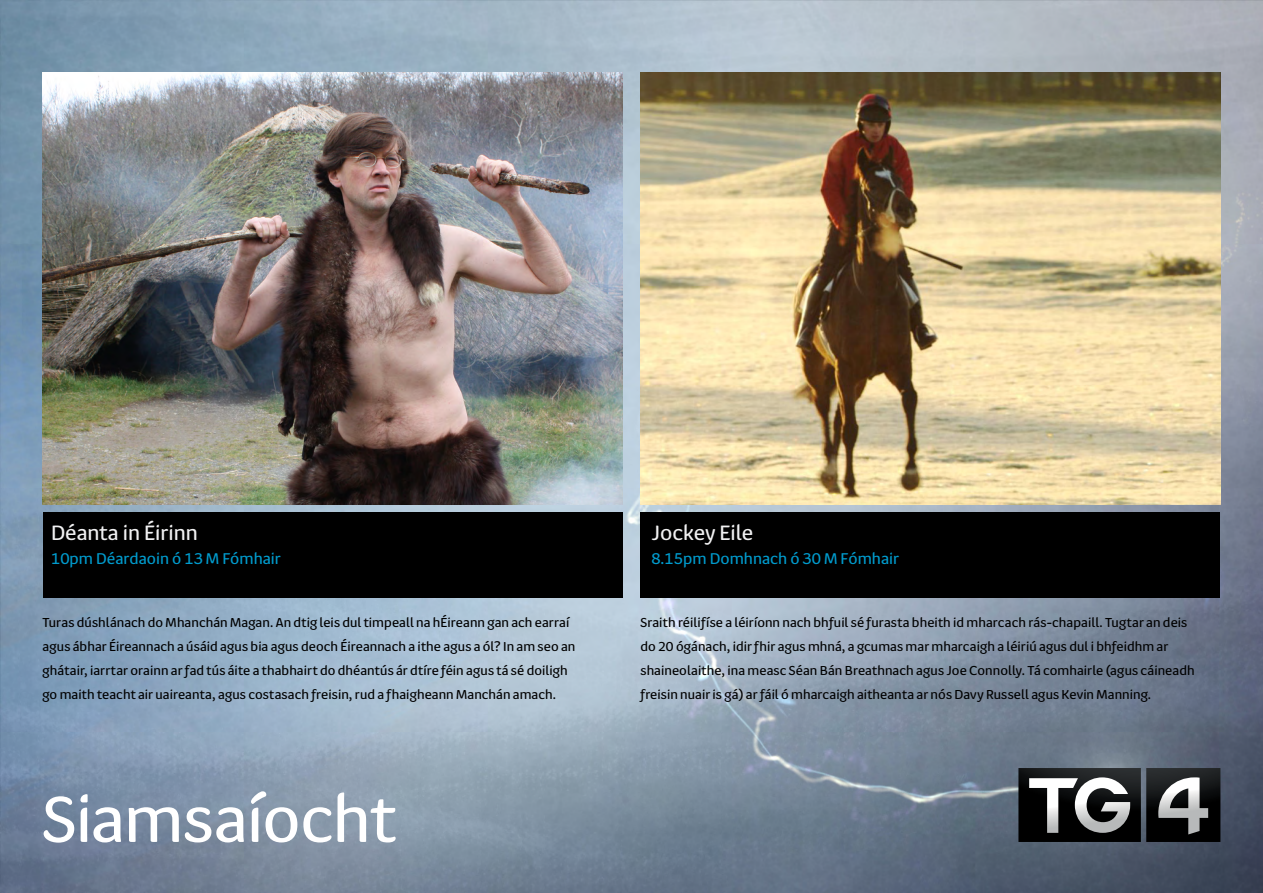
<style>
.page{position:relative;width:1263px;height:893px;background:#fff}
.page>*{position:absolute;margin:0;border:0;box-sizing:border-box;transform-origin:0 0}
.t1{font:75px "TG4";letter-spacing:-.005em;color:#fff}
.t2{font:24px "TG4";letter-spacing:.005em;color:#f1f1f2}
.t3{font:18px "TG4";letter-spacing:.005em;color:#009bcd}
.t4{font:15px/24px "TG4";letter-spacing:.01em;color:#000}
</style>
<div class="page">
<img style="left:0;top:0;width:1263px;height:893px">
<svg style="left:1018px;top:768px;width:202px;height:74px"></svg>
<img style="left:43px;top:72px;width:579px;height:433px">
<img style="left:640px;top:72px;width:580px;height:433px">
<div style="left:43px;top:512px;width:579px;height:85px;background:#000"></div>
<div style="left:640px;top:512px;width:580px;height:85px;background:#000"></div>
<h2 class="t2" style="left:51px;top:516px;width:148px">Déanta in Éirinn</h2>
<p class="t3" style="left:51px;top:546px;width:231px">10pm Déardaoin ó 13 M Fómhair</p>
<p class="t4" style="left:43px;top:610px;width:534px">Turas dúshlánach do Mhanchán Magan. An dtig leis dul timpeall na hÉireann gan ach earraí agus ábhar Éireannach a úsáid agus bia agus deoch Éireannach a ithe agus a ól? In am seo an ghátair, iarrtar orainn ar fad tús áite a thabhairt do dhéantús ár dtíre féin agus tá sé doiligh go maith teacht air uaireanta, agus costasach freisin, rud a fhaigheann Manchán amach.</p>
<h1 class="t1" style="left:43px;top:765px;width:354px">Siamsaíocht</h1>
<h2 class="t2" style="left:651px;top:516px;width:103px">Jockey Eile</h2>
<p class="t3" style="left:651px;top:546px;width:249px">8.15pm Domhnach ó 30 M Fómhair</p>
<p class="t4" style="left:640px;top:610px;width:556px">Sraith réilifíse a léiríonn nach bhfuil sé furasta bheith id mharcach rás-chapaill. Tugtar an deis do 20 ógánach, idir fhir agus mhná, a gcumas mar mharcaigh a léiriú agus dul i bhfeidhm ar shaineolaithe, ina measc Séan Bán Breathnach agus Joe Connolly. Tá comhairle (agus cáineadh freisin nuair is gá) ar fáil ó mharcaigh aitheanta ar nós Davy Russell agus Kevin Manning.</p>
</div>
